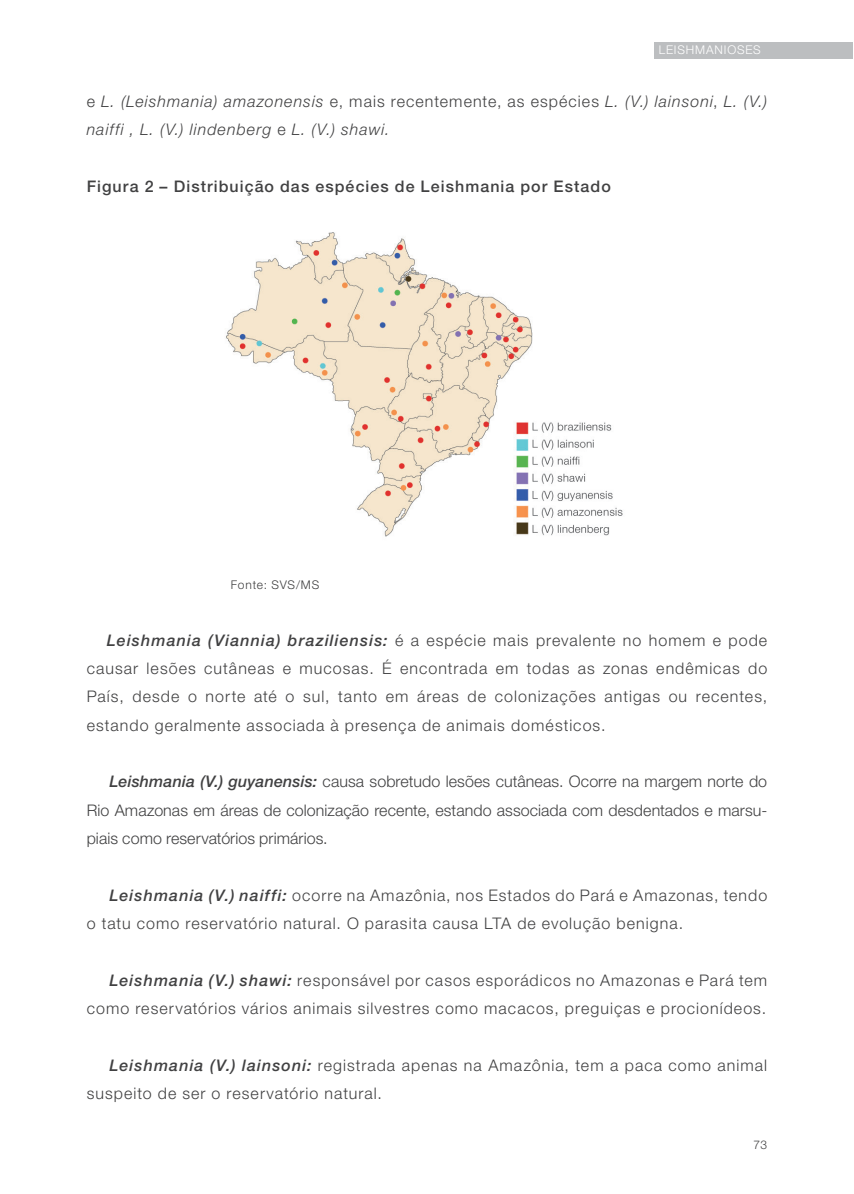
<style>
.page{position:relative;width:854px;height:1194px;background:#fff}
.page>*{position:absolute;margin:0;border:0;box-sizing:border-box;transform-origin:0 0}
.t1{font:300 16px/28.4px "Helvetica Neue";letter-spacing:.065em;color:#414142;text-align:justify}
.t2{font:italic 300 16px/28.4px "Helvetica Neue";letter-spacing:.065em;color:#414142}
.t3{font:500 16px "Helvetica Neue";letter-spacing:.065em;color:#414142}
.t4{font:300 12px "Helvetica Neue";letter-spacing:.06em;color:#414142}
.t5{font:300 12px "Helvetica Neue";letter-spacing:.07em;color:#fff}
.s1{font-style:normal}
.s2{font-weight:500;font-style:italic}
</style>
<div class="page">
<div style="left:654px;top:42px;width:198px;height:16px;background:#bcbec0"></div>
<img style="left:226px;top:232px;width:397px;height:305px">
<p class="t5" style="left:659px;top:42px;width:104px">LEISHMANIOSES</p>
<p class="t2" style="left:87px;top:87px;width:682px"><span class="s1">e</span> L. (Leishmania) amazonensis <span class="s1">e, mais recentemente, as espécies</span> L. (V.) lainsoni<span class="s1">,</span> L. (V.) naiffi , L. (V.) lindenberg <span class="s1">e</span> L. (V.) shawi.</p>
<p class="t3" style="left:87px;top:177px;width:525px">Figura 2 – Distribuição das espécies de Leishmania por Estado</p>
<p class="t4" style="left:231px;top:577px;width:90px">Fonte: SVS/MS</p>
<p class="t1" style="left:87px;top:625px;width:682px;text-indent:20px"><span class="s2">Leishmania (Viannia) braziliensis:</span> é a espécie mais prevalente no homem e pode causar lesões cutâneas e mucosas. É encontrada em todas as zonas endêmicas do País, desde o norte até o sul, tanto em áreas de colonizações antigas ou recentes, estando geralmente associada à presença de animais domésticos.</p>
<p class="t1" style="left:87px;top:767px;width:682px;text-indent:23px"><span class="s2">Leishmania (V.) guyanensis:</span> causa sobretudo lesões cutâneas. Ocorre na margem norte do Rio Amazonas em áreas de colonização recente, estando associada com desdentados e marsu&shy;piais como reservatórios primários.</p>
<p class="t1" style="left:87px;top:881px;width:682px;text-indent:23px"><span class="s2">Leishmania (V.) naiffi:</span> ocorre na Amazônia, nos Estados do Pará e Amazonas, tendo o tatu como reservatório natural. O parasita causa LTA de evolução benigna.</p>
<p class="t1" style="left:87px;top:966px;width:682px;text-align:right"><span class="s2">Leishmania (V.) shawi:</span> responsável por casos esporádicos no Amazonas e Pará tem como reservatórios vários animais silvestres como macacos, preguiças e procionídeos.</p>
<p class="t1" style="left:87px;top:1051px;width:682px;text-indent:23px"><span class="s2">Leishmania (V.) lainsoni:</span> registrada apenas na Amazônia, tem a paca como animal suspeito de ser o reservatório natural.</p>
<p class="t4" style="left:753px;top:1138px;width:15px">73</p>
</div>
